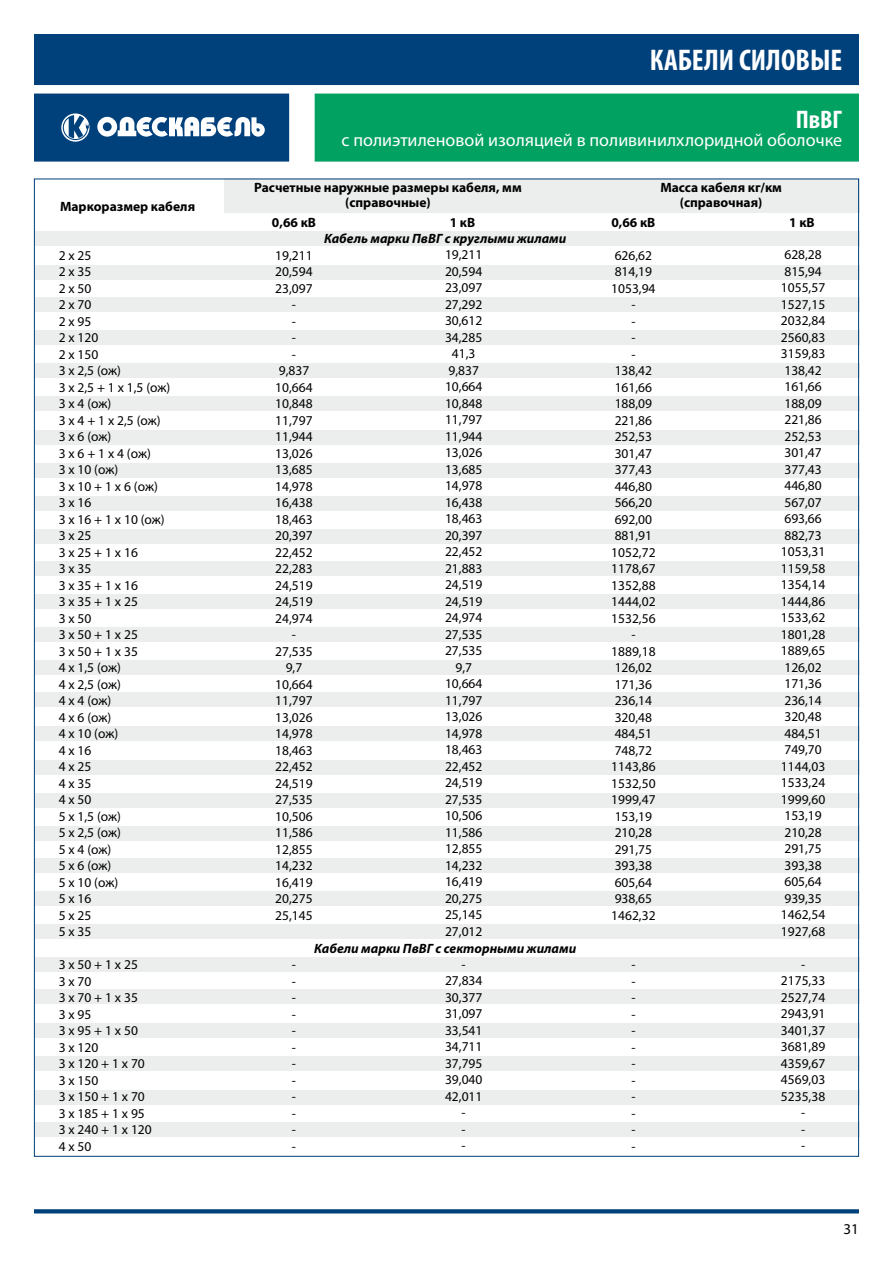
<style>
.page{position:relative;width:893px;height:1263px;background:#fff}
.page>*{position:absolute;margin:0;border:0;box-sizing:border-box;transform-origin:0 0}
.t1{font:700 condensed 30px "Myriad Pro";color:#fff}
.t2{font:700 condensed 25.5px "Myriad Pro";color:#fff}
.t3{font:18px "Myriad Pro";color:#fff}
.t4{font:15px "Myriad Pro";color:#000}
.t5{font:13.5px/16.5px "Myriad Pro";color:#000;text-align:center}
.t6{font:700 13.5px/15px "Myriad Pro";color:#000;text-align:center}
.t7{font:italic 700 13.5px "Myriad Pro";color:#000}
</style>
<div class="page">
<div style="left:34px;top:34px;width:825px;height:51px;background:#00407b"></div>
<svg style="left:34px;top:1209px;width:825px;height:4px;background:#0f4b82"></svg>
<div style="left:315px;top:94px;width:544px;height:68px;background:#00a161;border:2px solid #00a161"></div>
<div style="left:34px;top:94px;width:255px;height:68px;background:#00407b;border:2px solid #00407b"></div>
<svg style="left:97px;top:117px;width:168px;height:20px"></svg>
<svg style="left:61px;top:113px;width:28px;height:29px"></svg>
<svg style="left:63px;top:115px;width:26px;height:25px"></svg>
<div style="left:224px;top:179px;width:636px;height:34px;background:#eceded"></div>
<div style="left:35px;top:231px;width:825px;height:15px;background:#eceded"></div>
<div style="left:35px;top:265px;width:825px;height:14px;background:#eceded"></div>
<div style="left:35px;top:561px;width:825px;height:15px;background:#eceded"></div>
<div style="left:35px;top:858px;width:825px;height:15px;background:#eceded"></div>
<div style="left:35px;top:297px;width:825px;height:15px;background:#eceded"></div>
<div style="left:35px;top:594px;width:825px;height:15px;background:#eceded"></div>
<div style="left:35px;top:891px;width:825px;height:14px;background:#eceded"></div>
<div style="left:35px;top:330px;width:825px;height:15px;background:#eceded"></div>
<div style="left:35px;top:627px;width:825px;height:15px;background:#eceded"></div>
<div style="left:35px;top:924px;width:825px;height:15px;background:#eceded"></div>
<div style="left:35px;top:363px;width:825px;height:15px;background:#eceded"></div>
<div style="left:35px;top:660px;width:825px;height:15px;background:#eceded"></div>
<div style="left:35px;top:957px;width:825px;height:15px;background:#eceded"></div>
<div style="left:35px;top:396px;width:825px;height:15px;background:#eceded"></div>
<div style="left:35px;top:692px;width:825px;height:15px;background:#eceded"></div>
<div style="left:35px;top:989px;width:825px;height:15px;background:#eceded"></div>
<div style="left:35px;top:430px;width:825px;height:15px;background:#eceded"></div>
<div style="left:35px;top:726px;width:825px;height:15px;background:#eceded"></div>
<div style="left:35px;top:1023px;width:825px;height:15px;background:#eceded"></div>
<div style="left:35px;top:463px;width:825px;height:15px;background:#eceded"></div>
<div style="left:35px;top:760px;width:825px;height:14px;background:#eceded"></div>
<div style="left:35px;top:1056px;width:825px;height:15px;background:#eceded"></div>
<div style="left:35px;top:496px;width:825px;height:15px;background:#eceded"></div>
<div style="left:35px;top:793px;width:825px;height:15px;background:#eceded"></div>
<div style="left:35px;top:1090px;width:825px;height:14px;background:#eceded"></div>
<div style="left:35px;top:529px;width:825px;height:15px;background:#eceded"></div>
<div style="left:35px;top:826px;width:825px;height:14px;background:#eceded"></div>
<div style="left:35px;top:1122px;width:825px;height:15px;background:#eceded"></div>
<p class="t6" style="left:60px;top:199px;width:137px">Маркоразмер кабеля</p>
<p class="t5" style="left:59px;top:247px;width:113px;text-align:left">2 х 25<br>2 х 35<br>2 х 50<br>2 х 70<br>2 х 95<br>2 х 120<br>2 х 150<br>3 х 2,5 (ож)<br>3 х 2,5 + 1 х 1,5 (ож)<br>3 х 4 (ож)<br>3 х 4 + 1 х 2,5 (ож)<br>3 х 6 (ож)<br>3 х 6 + 1 х 4 (ож)<br>3 х 10 (ож)<br>3 x 10 + 1 x 6 (ож)<br>3 х 16<br>3 x 16 + 1 x 10 (ож)<br>3 х 25<br>3 x 25 + 1 x 16<br>3 х 35<br>3 x 35 + 1 x 16<br>3 х 35 + 1 х 25<br>3 х 50<br>3 x 50 + 1 x 25<br>3 х 50 + 1 х 35<br>4 х 1,5 (ож)<br>4 х 2,5 (ож)<br>4 х 4 (ож)<br>4 х 6 (ож)<br>4 х 10 (ож)<br>4 х 16<br>4 х 25<br>4 х 35<br>4 х 50<br>5 х 1,5 (ож)<br>5 х 2,5 (ож)<br>5 х 4 (ож)<br>5 х 6 (ож)<br>5 х 10 (ож)<br>5 х 16<br>5 х 25<br>5 х 35</p>
<p class="t5" style="left:59px;top:956px;width:95px;text-align:left">3 x 50 + 1 x 25<br>3 х 70<br>3 x 70 + 1 x 35<br>3 х 95<br>3 x 95 + 1 x 50<br>3 х 120<br>3 x 120 + 1 x 70<br>3 х 150<br>3 x 150 + 1 x 70<br>3 x 185 + 1 x 95<br>3 x 240 + 1 x 120<br>4 х 50</p>
<p class="t1" style="left:650px;top:41px;width:194px">КАБЕЛИ СИЛОВЫЕ</p>
<p class="t2" style="left:796px;top:103px;width:48px">ПвВГ</p>
<p class="t3" style="left:341px;top:129px;width:502px">с полиэтиленовой изоляцией в поливинилхлоридной оболочке</p>
<p class="t6" style="left:254px;top:180px;width:269px">Расчетные наружные размеры кабеля, мм (справочные)</p>
<p class="t7" style="left:324px;top:230px;width:244px">Кабель марки ПвВГ с круглыми жилами</p>
<p class="t6" style="left:450px;top:214px;width:27px">1 кВ</p>
<p class="t5" style="left:445px;top:246px;width:39px">19,211<br>20,594<br>23,097<br>27,292<br>30,612<br>34,285<br>41,3<br>9,837<br>10,664<br>10,848<br>11,797<br>11,944<br>13,026<br>13,685<br>14,978<br>16,438<br>18,463<br>20,397<br>22,452<br>21,883<br>24,519<br>24,519<br>24,974<br>27,535<br>27,535<br>9,7<br>10,664<br>11,797<br>13,026<br>14,978<br>18,463<br>22,452<br>24,519<br>27,535<br>10,506<br>11,586<br>12,855<br>14,232<br>16,419<br>20,275<br>25,145<br>27,012</p>
<p class="t5" style="left:445px;top:956px;width:39px">-<br>27,834<br>30,377<br>31,097<br>33,541<br>34,711<br>37,795<br>39,040<br>42,011 -<br>-<br>-</p>
<p class="t6" style="left:272px;top:215px;width:46px">0,66 кВ</p>
<p class="t5" style="left:275px;top:247px;width:39px">19,211<br>20,594<br>23,097 -<br>-<br>-<br>-<br>9,837<br>10,664<br>10,848<br>11,797<br>11,944<br>13,026<br>13,685<br>14,978<br>16,438<br>18,463<br>20,397<br>22,452<br>22,283<br>24,519<br>24,519<br>24,974 -<br>27,535<br>9,7<br>10,664<br>11,797<br>13,026<br>14,978<br>18,463<br>22,452<br>24,519<br>27,535<br>10,506<br>11,586<br>12,855<br>14,232<br>16,419<br>20,275<br>25,145</p>
<p class="t7" style="left:314px;top:940px;width:264px">Кабели марки ПвВГ с секторными жилами</p>
<p class="t5" style="left:292px;top:956px;width:6px;text-align:justify">- - - - - - - - - - - -</p>
<p class="t6" style="left:660px;top:180px;width:123px">Масса кабеля кг/км (справочная)</p>
<p class="t6" style="left:611px;top:214px;width:46px">0,66 кВ</p>
<p class="t5" style="left:611px;top:247px;width:46px">626,62<br>814,19<br>1053,94 -<br>-<br>-<br>-<br>138,42<br>161,66<br>188,09<br>221,86<br>252,53<br>301,47<br>377,43<br>446,80<br>566,20<br>692,00<br>881,91<br>1052,72<br>1178,67<br>1352,88<br>1444,02<br>1532,56 -<br>1889,18<br>126,02<br>171,36<br>236,14<br>320,48<br>484,51<br>748,72<br>1143,86<br>1532,50<br>1999,47<br>153,19<br>210,28<br>291,75<br>393,38<br>605,64<br>938,65<br>1462,32</p>
<p class="t5" style="left:631px;top:956px;width:6px;text-align:justify">- - - - - - - - - - - -</p>
<p class="t6" style="left:789px;top:214px;width:27px">1 кВ</p>
<p class="t5" style="left:781px;top:246px;width:46px;text-align:left">628,28<br>815,94<br>1055,57<br>1527,15<br>2032,84<br>2560,83<br>3159,83<br>138,42<br>161,66<br>188,09<br>221,86<br>252,53<br>301,47<br>377,43<br>446,80<br>567,07<br>693,66<br>882,73<br>1053,31<br>1159,58<br>1354,14<br>1444,86<br>1533,62<br>1801,28<br>1889,65<br>126,02<br>171,36<br>236,14<br>320,48<br>484,51<br>749,70<br>1144,03<br>1533,24<br>1999,60<br>153,19<br>210,28<br>291,75<br>393,38<br>605,64<br>939,35<br>1462,54<br>1927,68</p>
<p class="t5" style="left:781px;top:956px;width:46px">-<br>2175,33<br>2527,74<br>2943,91<br>3401,37<br>3681,89<br>4359,67<br>4569,03<br>5235,38 -<br>-<br>-</p>
<p class="t4" style="left:844px;top:1220px;width:17px">31</p>
</div>
